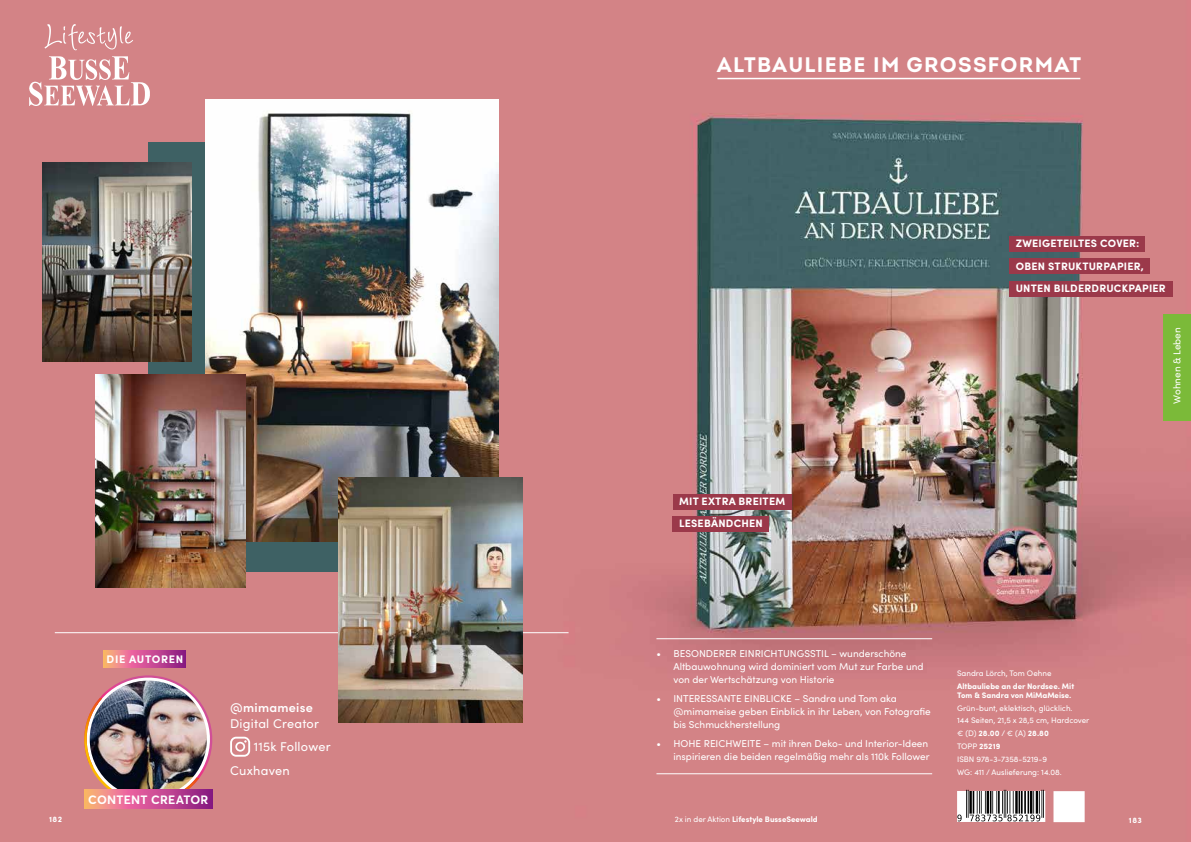
<style>
.page{position:relative;width:1191px;height:842px;background:#fff}
.page>*{position:absolute;margin:0;border:0;box-sizing:border-box;transform-origin:0 0}
.t1{font:63px "EA Npagina";color:#000}
.t2{font:700 21px "Intro";letter-spacing:.06em;color:#fff}
.t3{font:12.7px "Sofia Pro";letter-spacing:.02em;color:#fff}
.t4{font:600 12.7px "Sofia Pro";letter-spacing:.02em;color:#fff}
.t5{font:700 12px "Averta";letter-spacing:.02em;color:#fff}
.t6{font:700 11px "Sofia Pro";letter-spacing:.06em;color:#fff}
.t7{font:700 10.7px/22.4px "Sofia Pro";letter-spacing:.02em;color:#fff}
.t8{font:10px/13px "Sofia Pro";color:#fff}
.t9{font:8px/12.8px "Sofia Pro";color:#fff}
.t10{font:700 8px/9.2px "Sofia Pro";color:#fff}
.s1{font-weight:700}
.s2{font-weight:400}
</style>
<div class="page">
<img style="left:0;top:0;width:1191px;height:842px">
<hr style="left:55px;top:632px;width:513px;height:1px;background:#fff">
<hr style="left:717px;top:78px;width:363px;height:1px;background:#fff">
<div style="left:148px;top:142px;width:247px;height:429px;background:#3e6164"></div>
<hr style="left:656px;top:773px;width:276px;height:1px;background:#fff">
<hr style="left:656px;top:638px;width:276px;height:1px;background:#fff">
<div style="left:1053px;top:791px;width:31px;height:31px;background:#fff"></div>
<div style="left:957px;top:791px;width:88px;height:31px;background:#fff"></div>
<svg style="left:103px;top:651px;width:83px;height:17px"></svg>
<img style="left:77px;top:670px;width:143px;height:141px">
<svg style="left:84px;top:789px;width:128px;height:20px;background:#ce5c8d"></svg>
<svg style="left:230px;top:737px;width:20px;height:20px"></svg>
<svg style="left:29px;top:56px;width:121px;height:50px"></svg>
<svg style="left:44px;top:24px;width:89px;height:26px;background:#d99597"></svg>
<div style="left:1009px;top:237px;width:136px;height:15px;background:#9b394a"></div>
<div style="left:1009px;top:259px;width:141px;height:15px;background:#9b394a"></div>
<div style="left:1009px;top:281px;width:164px;height:15px;background:#9b394a"></div>
<img style="left:42px;top:162px;width:150px;height:199px">
<img style="left:205px;top:99px;width:294px;height:442px">
<img style="left:338px;top:478px;width:184px;height:245px">
<img style="left:95px;top:374px;width:151px;height:214px">
<div style="left:673px;top:494px;width:118px;height:15px;background:#9b394a"></div>
<div style="left:673px;top:516px;width:96px;height:15px;background:#9b394a"></div>
<div style="left:1162px;top:315px;width:29px;height:106px;background:#7bba39"></div>
<h2 class="t2" style="left:717px;top:52px;width:366px">ALTBAULIEBE IM GROSSFORMAT</h2>
<p class="t7" style="left:1015px;top:232px;width:151px">ZWEIGETEILTES COVER:<br>OBEN STRUKTURPAPIER,<br>UNTEN BILDERDRUCKPAPIER</p>
<p class="t7" style="left:679px;top:489px;width:108px">MIT EXTRA BREITEM<br>LESEBÄNDCHEN</p>
<p class="t8" style="left:1169px;top:404px;width:78px;rotate:-90deg">Wohnen &amp; Leben</p>
<p class="t6" style="left:107px;top:651px;width:78px">DIE AUTOREN</p>
<p class="t4" style="left:230px;top:698px;width:84px">@mimameise</p>
<p class="t3" style="left:230px;top:714px;width:90px">Digital Creator</p>
<p class="t3" style="left:254px;top:738px;width:78px">115k Follower</p>
<p class="t3" style="left:230px;top:761px;width:61px">Cuxhaven</p>
<p class="t8" style="left:673px;top:647px;width:252px;text-indent:-17px">• BESONDERER EINRICHTUNGSSTIL – wunderschöne<br>Altbauwohnung wird dominiert vom Mut zur Farbe und von der Wertschätzung von Historie</p>
<p class="t8" style="left:673px;top:691px;width:259px;text-indent:-17px">• INTERESSANTE EINBLICKE – Sandra und Tom aka @mimameise geben Einblick in ihr Leben, von Fotografie bis Schmuckherstellung</p>
<p class="t8" style="left:656px;top:736px;width:275px;text-align:right">• HOHE REICHWEITE – mit ihren Deko- und Interior-Ideen inspirieren die beiden regelmäßig mehr als 110k Follower</p>
<p class="t9" style="left:957px;top:666px;width:96px">Sandra Lörch, Tom Oehne</p>
<p class="t10" style="left:957px;top:681px;width:119px">Altbauliebe an der Nordsee. Mit<br>Tom &amp; Sandra von MiMaMeise.</p>
<p class="t9" style="left:957px;top:701px;width:134px">Grün-bunt, eklektisch, glücklich.<br>144 Seiten, 21,5 x 28,5 cm, Hardcover € (D) <span class="s1">28.00</span> / € (A) <span class="s1">28.80<br></span>TOPP <span class="s1">25219<br></span>ISBN 978-3-7358-5219-9<br>WG: 411 / Auslieferung: 14.08.</p>
<h1 class="t1" style="left:957px;top:757px;width:94px">9:hsnhnf;}zwv~~:›</h1>
<p class="t5" style="left:88px;top:792px;width:122px">CONTENT CREATOR</p>
<p class="t10" style="left:675px;top:814px;width:144px"><span class="s2">2x in der Aktion</span> Lifestyle BusseSeewald</p>
<p class="t10" style="left:49px;top:814px;width:15px">182</p>
<p class="t10" style="left:1128px;top:815px;width:15px">183</p>
</div>
